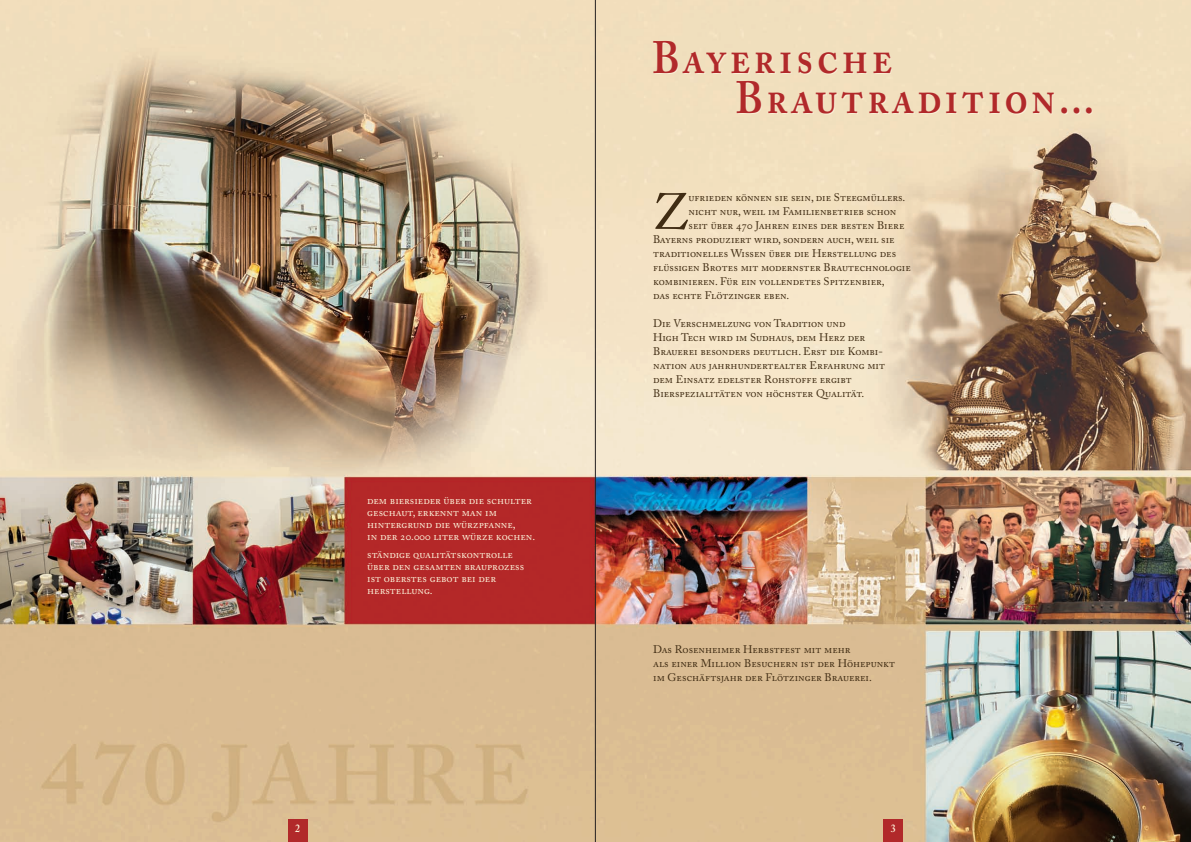
<style>
.page{position:relative;width:1191px;height:842px;background:#fff}
.page>*{position:absolute;margin:0;border:0;box-sizing:border-box;transform-origin:0 0}
.t1{font:50.4px "Adobe Caslon Pro";color:#402c13}
.t2{font:600 45.1px/40px "Adobe Caslon Pro";letter-spacing:.08em;color:#b1292a;scale:.91 1}
.t3{font:11px/14px "Adobe Caslon Pro";color:#402c13}
.t4{font:11px/12px "Adobe Caslon Pro";color:#fbf0d7}
.t5{font:600 11px "Adobe Caslon Pro";color:#fbf0d7;scale:.91 1}
</style>
<div class="page">
<img style="left:0;top:0;width:1191px;height:842px">
<div style="left:288px;top:819px;width:20px;height:23px;background:#b1292a"></div>
<div style="left:883px;top:819px;width:20px;height:23px;background:#b1292a"></div>
<hr style="left:595px;top:0;width:1px;height:842px;background:#231f20">
<h2 class="t2" style="left:735px;top:38px;width:396px;text-indent:-83px">Bayerische<br>Brautradition...</h2>
<p class="t4" style="left:367px;top:494px;width:169px">dem biersieder über die schulter geschaut, erkennt man im hintergrund die würzpfanne,<br>in der 20.000 liter würze kochen.</p>
<p class="t4" style="left:367px;top:548px;width:158px">ständige qualitätskontrolle über den gesamten brauprozess ist oberstes gebot bei der herstellung.</p>
<h1 class="t1" style="left:653px;top:182px;width:34px">Z</h1>
<p class="t3" style="left:688px;top:190px;width:218px">ufrieden können sie sein, die Steegmüllers.</p>
<p class="t3" style="left:688px;top:204px;width:209px">nicht nur, weil im Familienbetrieb schon</p>
<p class="t3" style="left:688px;top:218px;width:217px">seit über 470 Jahren eines der besten Biere</p>
<p class="t3" style="left:653px;top:232px;width:243px">Bayerns produziert wird, sondern auch, weil sie</p>
<p class="t3" style="left:653px;top:246px;width:245px">traditionelles Wissen über die Herstellung des</p>
<p class="t3" style="left:653px;top:260px;width:259px">flüssigen Brotes mit modernster Brautechnologie</p>
<p class="t3" style="left:653px;top:274px;width:233px">kombinieren. Für ein vollendetes Spitzenbier,</p>
<p class="t3" style="left:653px;top:288px;width:138px">das echte Flötzinger eben.</p>
<p class="t3" style="left:653px;top:316px;width:233px">Die Verschmelzung von Tradition und<br>High Tech wird im Sudhaus, dem Herz der Brauerei besonders deutlich. Erst die Kombi&shy;nation aus jahrhundertealter Erfahrung mit dem Einsatz edelster Rohstoffe ergibt Bierspezialitäten von höchster Qualität.</p>
<p class="t3" style="left:653px;top:642px;width:243px">Das Rosenheimer Herbstfest mit mehr<br>als einer Million Besuchern ist der Höhepunkt im Geschäftsjahr der Flötzinger Brauerei.</p>
<p class="t5" style="left:295px;top:822px;width:7px">2</p>
<p class="t5" style="left:890px;top:822px;width:7px">3</p>
</div>
